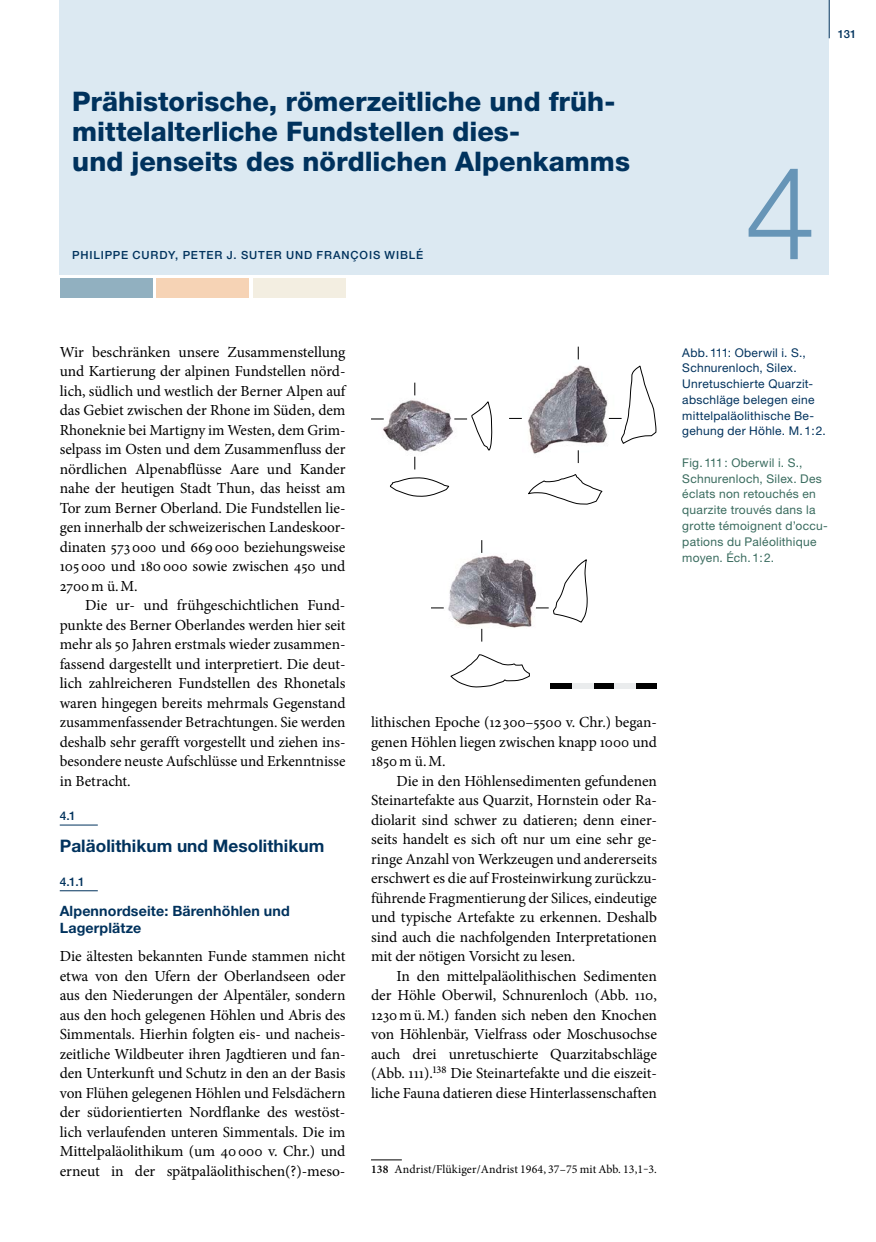
<style>
.page{position:relative;width:876px;height:1242px;background:#fff}
.page>*{position:absolute;margin:0;border:0;box-sizing:border-box;transform-origin:0 0}
.a_Kapitelnummer_gros{font:300 129px "Helvetica Neue LT Std";color:#6795b7}
.b_Haupttitel_18_20{font:800 27px/30px "Helvetica Neue LT Std";color:#00325d}
.b_Titel_2_helvetica{font:700 17.25px "Helvetica Neue LT Std";letter-spacing:.005em;color:#00325d}
.b_____Lesetext_mE_Mi{font:15.3px/19.5px "Minion Pro";letter-spacing:-.005em;color:#000;text-align:justify}
.b_____Lesetext_oE_Mi{font:15.3px/19.5px "Minion Pro";letter-spacing:-.005em;color:#000;text-align:justify}
.b_Titel_3_helvetica{font:700 14.25px/17.2px "Helvetica Neue LT Std";letter-spacing:.01em;color:#00325d}
.c_____Abbildungslege{font:12px/15.8px "Helvetica Neue LT Std";letter-spacing:.02em;color:#396b5e}
.c_____Abbildungslege-2{font:12px/15.8px "Helvetica Neue LT Std";letter-spacing:.025em;color:#00325d}
.f_Fussnote_Minion_sc{font:12px "Minion Pro";letter-spacing:.01em;color:#000}
.a_Kapitelnummer_text{font:500 12px "Helvetica Neue LT Std";color:#00325d}
.b_Autor_7_5_13{font:500 11.25px "Helvetica Neue LT Std";letter-spacing:.075em;color:#00325d}
.s1{font-weight:600;font-size:11.7px}
</style>
<div class="page">
<div style="left:60px;top:0;width:769px;height:274px;background:#dce9f2"></div>
<div style="left:60px;top:279px;width:92px;height:19px;background:#91b0c0"></div>
<div style="left:157px;top:279px;width:92px;height:19px;background:#f6d3b5"></div>
<div style="left:253px;top:279px;width:93px;height:19px;background:#f3eee1"></div>
<hr style="left:829px;top:0;width:1px;height:38px;background:#00325d">
<hr style="left:60px;top:824px;width:38px;height:1px;background:#00325d">
<hr style="left:60px;top:890px;width:38px;height:1px;background:#00325d">
<img style="left:377px;top:393px;width:77px;height:71px">
<img style="left:528px;top:365px;width:81px;height:92px">
<img style="left:443px;top:548px;width:93px;height:86px">
<svg style="left:450px;top:654px;width:80px;height:33px"></svg>
<svg style="left:528px;top:474px;width:75px;height:31px"></svg>
<svg style="left:390px;top:477px;width:60px;height:20px"></svg>
<svg style="left:431px;top:607px;width:13px;height:1px"></svg>
<svg style="left:536px;top:559px;width:52px;height:64px"></svg>
<svg style="left:481px;top:629px;width:1px;height:12px"></svg>
<svg style="left:481px;top:540px;width:1px;height:13px"></svg>
<svg style="left:509px;top:418px;width:13px;height:1px"></svg>
<svg style="left:609px;top:365px;width:47px;height:79px"></svg>
<svg style="left:578px;top:450px;width:1px;height:13px"></svg>
<svg style="left:578px;top:347px;width:1px;height:12px"></svg>
<svg style="left:371px;top:419px;width:13px;height:1px"></svg>
<svg style="left:454px;top:401px;width:39px;height:50px"></svg>
<svg style="left:415px;top:457px;width:1px;height:12px"></svg>
<svg style="left:415px;top:383px;width:1px;height:12px"></svg>
<div style="left:551px;top:683px;width:21px;height:5px;background:#000"></div>
<div style="left:593px;top:683px;width:21px;height:5px;background:#000"></div>
<div style="left:636px;top:683px;width:21px;height:5px;background:#000"></div>
<div style="left:572px;top:683px;width:21px;height:5px;background:#eaeced"></div>
<div style="left:614px;top:683px;width:22px;height:5px;background:#eaeced"></div>
<hr style="left:371px;top:1159px;width:31px;height:1px;background:#000">
<h1 class="b_Haupttitel_18_20" style="left:72px;top:86px;width:559px">Prähistorische, römerzeitliche und früh&shy;mittelalterliche Fundstellen dies-<br>und jenseits des nördlichen Alpenkamms</h1>
<h1 class="b_Autor_7_5_13" style="left:72px;top:248px;width:352px">PHILIPPE CURDY, PETER J. SUTER UND FRANÇOIS WIBLÉ</h1>
<p class="b_Autor_7_5_13" style="left:838px;top:28px;width:20px">131</p>
<h1 class="a_Kapitelnummer_gros" style="left:745px;top:134px;width:73px">4</h1>
<p class="b_____Lesetext_oE_Mi" style="left:60px;top:342px;width:287px">Wir beschränken unsere Zusammenstellung und Kartierung der alpinen Fundstellen nörd&shy;lich, südlich und westlich der Berner Alpen auf das Gebiet zwischen der Rhone im Süden, dem Rhoneknie bei Martigny im Westen, dem Grim&shy;selpass im Osten und dem Zusammenfluss der nördlichen Alpenabflüsse Aare und Kander nahe der heutigen Stadt Thun, das heisst am Tor zum Berner Oberland. Die Fundstellen lie&shy;gen innerhalb der schweizerischen Landeskoor&shy;dinaten 573000 und 669000 beziehungsweise 105000 und 180000 sowie zwischen 450 und 2700m ü.M.</p>
<p class="b_____Lesetext_mE_Mi" style="left:60px;top:596px;width:287px;text-indent:26px">Die ur- und frühgeschichtlichen Fund&shy;punkte des Berner Oberlandes werden hier seit mehr als 50 Jahren erstmals wieder zusammen&shy;fassend dargestellt und interpretiert. Die deut&shy;lich zahlreicheren Fundstellen des Rhonetals waren hingegen bereits mehrmals Gegenstand zusammenfassender Betrachtungen. Sie werden deshalb sehr gerafft vorgestellt und ziehen ins&shy;besondere neuste Aufschlüsse und Erkenntnisse in Betracht.</p>
<h1 class="a_Kapitelnummer_text" style="left:60px;top:809px;width:18px">4.1</h1>
<h3 class="b_Titel_2_helvetica" style="left:60px;top:834px;width:266px">Paläolithikum und Mesolithikum</h3>
<h1 class="a_Kapitelnummer_text" style="left:60px;top:874px;width:27px">4.1.1</h1>
<h4 class="b_Titel_3_helvetica" style="left:60px;top:902px;width:232px">Alpennordseite: Bärenhöhlen und<br>Lagerplätze</h4>
<p class="b_____Lesetext_oE_Mi" style="left:60px;top:947px;width:287px">Die ältesten bekannten Funde stammen nicht etwa von den Ufern der Oberlandseen oder aus den Niederungen der Alpentäler, sondern aus den hoch gelegenen Höhlen und Abris des Simmentals. Hierhin folgten eis- und nacheis&shy;zeitliche Wildbeuter ihren Jagdtieren und fan&shy;den Unterkunft und Schutz in den an der Basis von Flühen gelegenen Höhlen und Felsdächern der südorientierten Nordflanke des westöst&shy;lich verlaufenden unteren Simmentals. Die im Mittelpaläolithikum (um 40000 v. Chr.) und erneut in der spätpaläolithischen(?)-meso-</p>
<p class="b_____Lesetext_oE_Mi" style="left:371px;top:713px;width:287px">lithischen Epoche (12 300–5500 v. Chr.) began&shy;genen Höhlen liegen zwischen knapp 1000 und 1850m ü.M.</p>
<p class="b_____Lesetext_mE_Mi" style="left:371px;top:771px;width:287px;text-indent:26px">Die in den Höhlensedimenten gefundenen Steinartefakte aus Quarzit, Hornstein oder Ra&shy;diolarit sind schwer zu datieren; denn einer&shy;seits handelt es sich oft nur um eine sehr ge&shy;ringe Anzahl von Werkzeugen und andererseits erschwert es die auf Frosteinwirkung zurückzu&shy;führende Fragmentierung der Silices, eindeutige und typische Artefakte zu erkennen. Deshalb sind auch die nachfolgenden Interpretationen mit der nötigen Vorsicht zu lesen.</p>
<p class="b_____Lesetext_mE_Mi" style="left:371px;top:966px;width:287px;text-indent:26px">In den mittelpaläolithischen Sedimenten der Höhle Oberwil, Schnurenloch (Abb. 110, 1230mü.M.) fanden sich neben den Knochen von Höhlenbär, Vielfrass oder Moschusochse auch drei unretuschierte Quarzitabschläge (Abb. 111).<sup>138</sup> Die Steinartefakte und die eiszeit&shy;liche Fauna datieren diese Hinterlassenschaften</p>
<p class="f_Fussnote_Minion_sc" style="left:371px;top:1161px;width:287px"><span class="s1">138</span> Andrist/Flükiger/Andrist 1964, 37–75 mit Abb. 13,1‒3.</p>
<p class="c_____Abbildungslege-2" style="left:682px;top:344px;width:145px">Abb. 111: Oberwil i. S.,<br>Schnurenloch, Silex.<br>Unretuschierte Quarzit&shy;abschläge belegen eine mittelpaläolithische Be&shy;gehung der Höhle. M. 1:2.</p>
<p class="c_____Abbildungslege" style="left:682px;top:455px;width:147px">Fig. 111 : Oberwil i. S.,<br>Schnurenloch, Silex. Des éclats non retouchés en quarzite trouvés dans la grotte témoignent d’occu&shy;pations du Paléolithique moyen. Éch. 1:2.</p>
</div>
